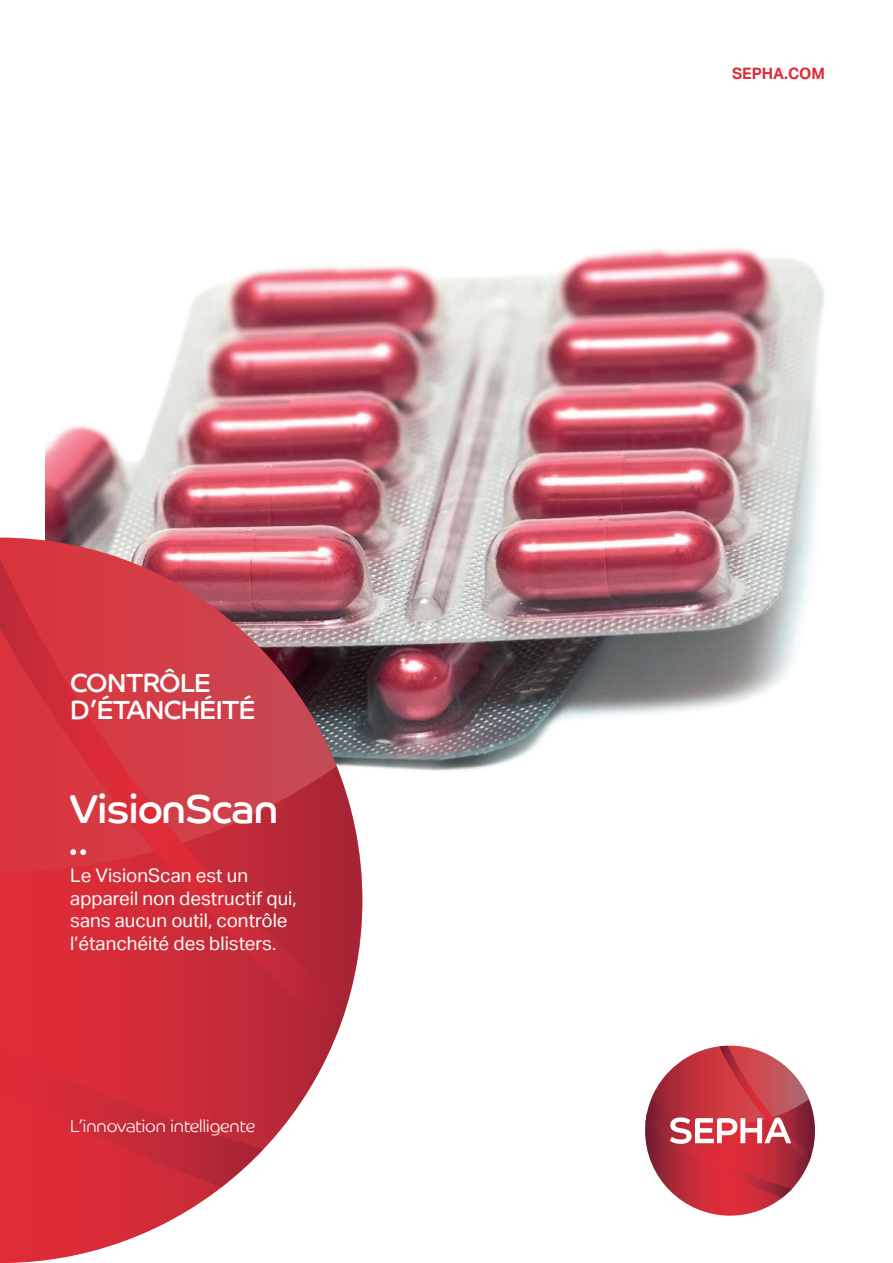
<style>
.page{position:relative;width:893px;height:1263px;background:#fff}
.page>*{position:absolute;margin:0;border:0;box-sizing:border-box;transform-origin:0 0}
.t1{font:40.5px "Co Headline";letter-spacing:-.02em;color:#fff}
.t2{font:26.25px/27px "Co Headline";letter-spacing:-.02em;color:#fff}
.t3{font:18.75px/22.5px "Aktiv Grotesk";color:#fff}
.t4{font:17.25px "Co Headline Lt";color:#fff}
.t5{font:700 15.75px "Aktiv Grotesk";color:#de2c38}
</style>
<div class="page">
<img style="left:46px;top:248px;width:779px;height:651px">
<svg style="left:0;top:538px;width:362px;height:725px"></svg>
<svg style="left:0;top:1042px;width:263px;height:145px;background:#cf2f3b"></svg>
<svg style="left:0;top:538px;width:347px;height:496px;background:#c83944"></svg>
<svg style="left:645px;top:1046px;width:170px;height:170px"></svg>
<svg style="left:70px;top:849px;width:16px;height:6px"></svg>
<h2 class="t2" style="left:70px;top:669px;width:187px">CONTRÔLE<br>D’ÉTANCHÉITÉ</h2>
<h1 class="t1" style="left:70px;top:784px;width:210px">VisionScan</h1>
<p class="t3" style="left:70px;top:864px;width:228px">Le VisionScan est un appareil non destructif qui, sans aucun outil, contrôle l’étanchéité des blisters.</p>
<p class="t4" style="left:70px;top:1115px;width:186px">L’innovation intelligente</p>
<p class="t5" style="left:732px;top:64px;width:94px">SEPHA.COM</p>
</div>
